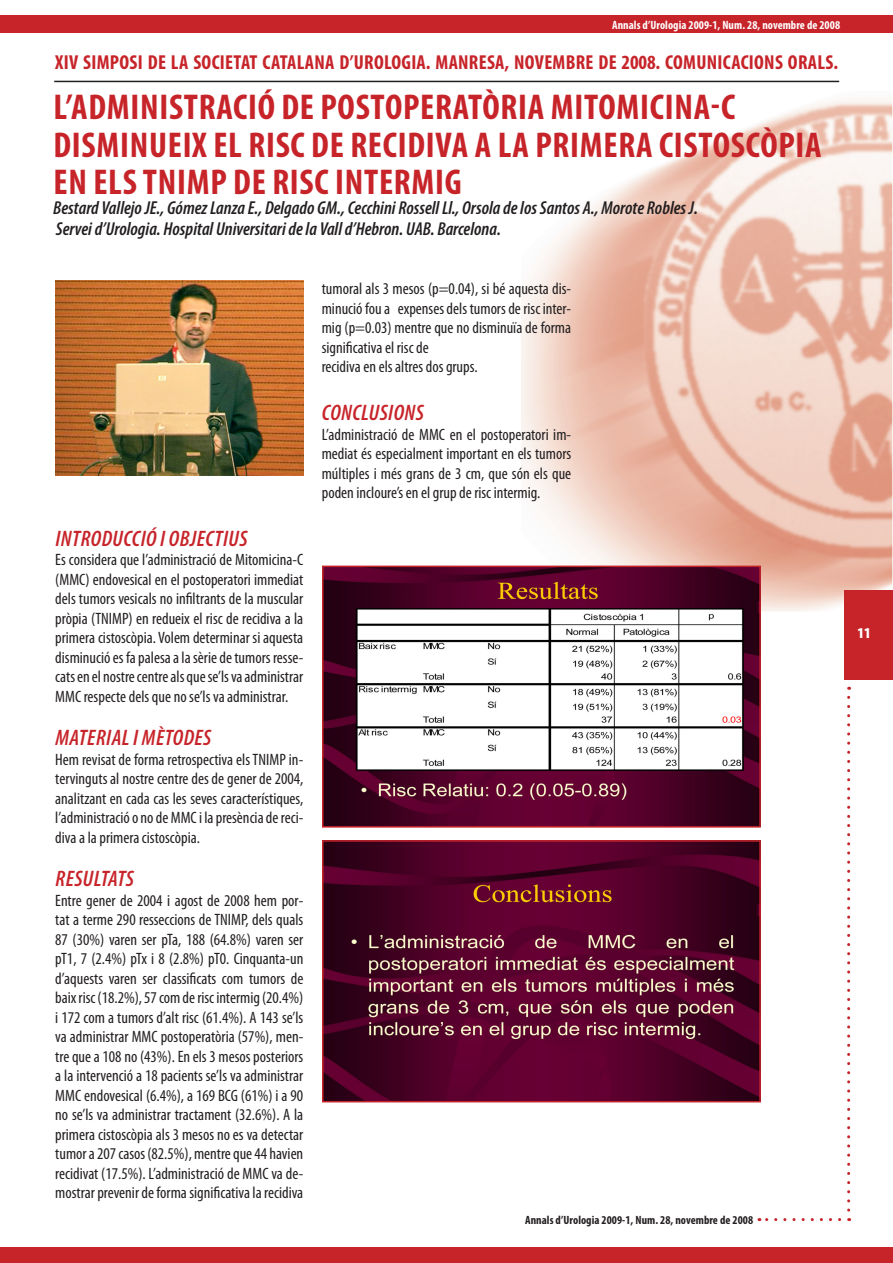
<style>
.page{position:relative;width:893px;height:1263px;background:#fff}
.page>*{position:absolute;margin:0;border:0;box-sizing:border-box;transform-origin:0 0}
.t1{font:700 condensed 36px/37.5px "Myriad Pro";letter-spacing:.02em;color:#c7242a}
.t2{font:italic 600 condensed 22.5px "Myriad Pro";letter-spacing:.02em;color:#c7242a}
.t3{font:700 condensed 20.25px "Myriad Pro";letter-spacing:.015em;color:#c7242a}
.t4{font:italic 600 condensed 18.75px "Myriad Pro";color:#231f20}
.t5{font:condensed 16.5px/19.5px "Myriad Pro";color:#231f20;text-align:justify}
.t6{font:900 condensed 15px "Myriad Pro";color:#fff}
.t7{font:700 condensed 12px "Myriad Pro";letter-spacing:.005em;color:#fff}
.t8{font:700 condensed 12px "Myriad Pro";letter-spacing:.005em;color:#231f20}
</style>
<div class="page">
<div style="left:0;top:15px;width:893px;height:17px;background:#c7242a"></div>
<img style="left:522px;top:100px;width:368px;height:510px">
<div style="left:515px;top:90px;width:378px;height:523px;border:2px solid #fff"></div>
<div style="left:0;top:1247px;width:893px;height:16px;background:#c7242a"></div>
<div style="left:845px;top:590px;width:48px;height:89px;background:#c7242a"></div>
<svg style="left:847px;top:697px;width:3px;height:524px"></svg>
<svg style="left:759px;top:1218px;width:81px;height:3px"></svg>
<img style="left:55px;top:281px;width:249px;height:195px">
<img style="left:325px;top:569px;width:433px;height:256px">
<div style="left:322px;top:566px;width:439px;height:262px;border:2px solid #c7242a"></div>
<img style="left:325px;top:843px;width:433px;height:256px">
<div style="left:322px;top:840px;width:439px;height:262px;border:2px solid #c7242a"></div>
<hr style="left:54px;top:81px;width:785px;height:1px;background:#231f20">
<p class="t7" style="left:612px;top:18px;width:229px">Annals d’Urologia 2009-1, Num. 28, novembre de 2008</p>
<p class="t3" style="left:55px;top:50px;width:46px">XIV Simposi</p>
<p class="t3" style="left:148px;top:50px;width:63px">de la Societat</p>
<p class="t3" style="left:263px;top:50px;width:19px">Catalana</p>
<p class="t3" style="left:339px;top:50px;width:35px">d’Urologia</p>
<p class="t3" style="left:426px;top:50px;width:258px">. MANRESA, NOVEMBRE DE 2008. Comunicacions</p>
<p class="t3" style="left:788px;top:50px;width:10px">orals</p>
<p class="t3" style="left:833px;top:50px;width:6px">.</p>
<p class="t1" style="left:53px;top:88px;width:683px">L’ADMINISTRACIÓ DE POSTOPERATÒRIA MITOMICINA-C</p>
<p class="t1" style="left:53px;top:125px;width:770px">DISMINUEIX EL RISC DE RECIDIVA A LA PRIMERA CISTOSCÒPIA<br>EN ELS TNIMP DE RISC INTERMIG</p>
<p class="t4" style="left:53px;top:197px;width:646px">Bestard Vallejo JE., Gómez Lanza E., Delgado GM., Cecchini Rossell Ll., Orsola de los Santos A., Morote Robles J.</p>
<p class="t4" style="left:56px;top:217px;width:447px">Servei d’Urologia. Hospital Universitari de la Vall d’Hebron. UAB. Barcelona.</p>
<p class="t2" style="left:56px;top:524px;width:193px">INTRODUCCIÓ I OBJECTIUS</p>
<p class="t5" style="left:55px;top:550px;width:250px">Es considera que l’administració de Mitomicina-C (MMC) endovesical en el postoperatori immediat dels tumors vesicals no infiltrants de la muscular pròpia (TNIMP) en redueix el risc de recidiva a la primera cistoscòpia. Volem determinar si aquesta disminució es fa palesa a la sèrie de tumors resse&shy;cats en el nostre centre als que se’ls va administrar MMC respecte dels que no se’ls va administrar.</p>
<p class="t2" style="left:56px;top:724px;width:157px">MATERIAL I MÈTODES</p>
<p class="t5" style="left:55px;top:749px;width:250px">Hem revisat de forma retrospectiva els TNIMP in&shy;tervinguts al nostre centre des de gener de 2004, analitzant en cada cas les seves característiques, l’administració o no de MMC i la presència de reci&shy;diva a la primera cistoscòpia.</p>
<p class="t2" style="left:56px;top:865px;width:80px">RESULTATS</p>
<p class="t5" style="left:55px;top:890px;width:250px">Entre gener de 2004 i agost de 2008 hem por&shy;tat a terme 290 resseccions de TNIMP, dels quals 87 (30%) varen ser pTa, 188 (64.8%) varen ser pT1, 7 (2.4%) pTx i 8 (2.8%) pT0. Cinquanta-un d’aquests varen ser classificats com tumors de baix risc (18.2%), 57 com de risc intermig (20.4%) i 172 com a tumors d’alt risc (61.4%). A 143 se’ls va administrar MMC postoperatòria (57%), men&shy;tre que a 108 no (43%). En els 3 mesos posteriors a la intervenció a 18 pacients se’ls va administrar MMC endovesical (6.4%), a 169 BCG (61%) i a 90 no se’ls va administrar tractament (32.6%). A la primera cistoscòpia als 3 mesos no es va detectar tumor a 207 casos (82.5%), mentre que 44 havien recidivat (17.5%). L’administració de MMC va de&shy;mostrar prevenir de forma significativa la recidiva</p>
<p class="t5" style="left:322px;top:279px;width:251px">tumoral als 3 mesos (p=0.04), si bé aquesta dis&shy;minució fou a expenses dels tumors de risc inter&shy;mig (p=0.03) mentre que no disminuïa de forma significativa el risc de</p>
<p class="t5" style="left:322px;top:357px;width:157px">recidiva en els altres dos grups.</p>
<p class="t2" style="left:322px;top:399px;width:103px">CONCLUSIONS</p>
<p class="t5" style="left:322px;top:425px;width:251px">L’administració de MMC en el postoperatori im&shy;mediat és especialment important en els tumors múltiples i més grans de 3 cm, que són els que poden incloure’s en el grup de risc intermig.</p>
<p class="t8" style="left:525px;top:1213px;width:229px">Annals d’Urologia 2009-1, Num. 28, novembre de 2008</p>
<p class="t6" style="left:857px;top:623px;width:15px">11</p>
</div>
